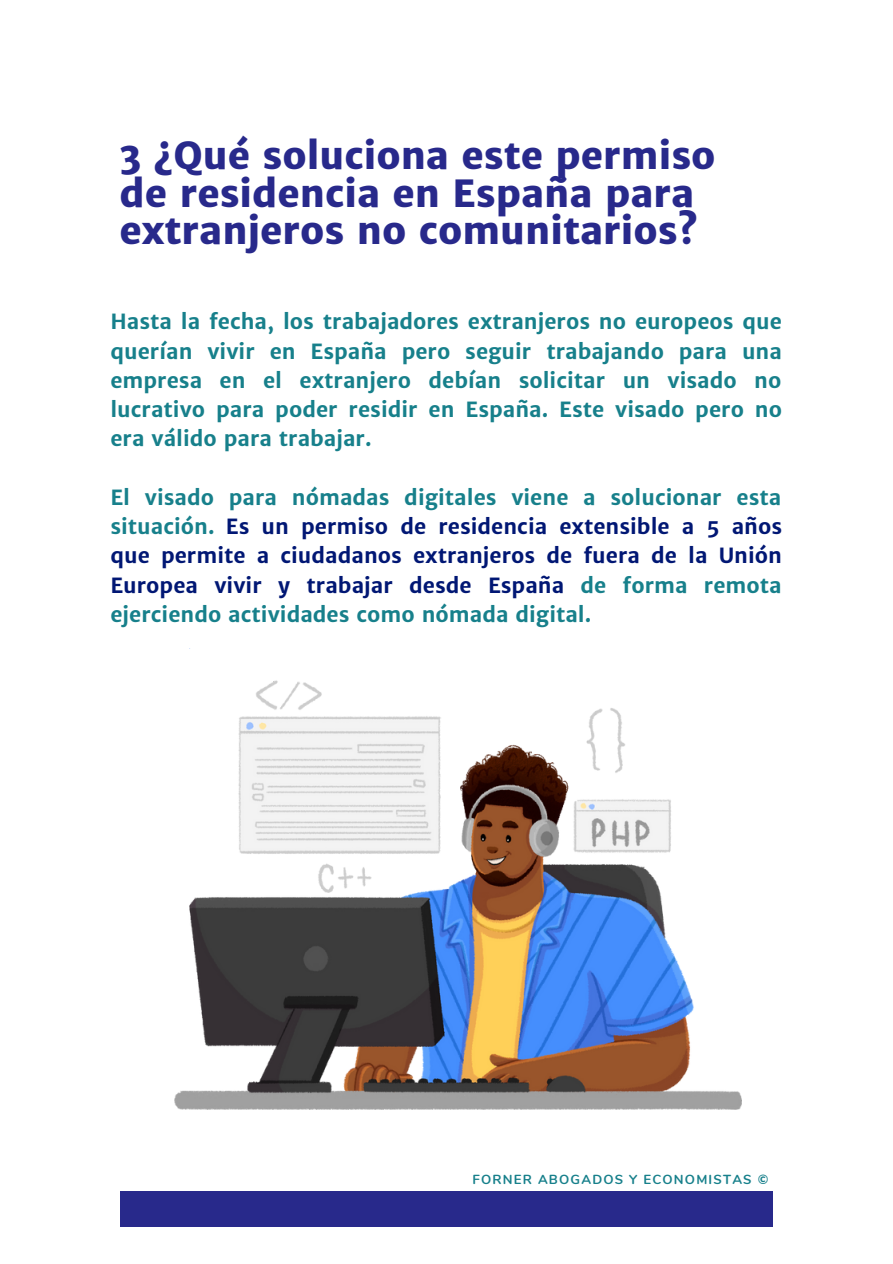
<style>
.page{position:relative;width:893px;height:1264px;background:#fff}
.page>*{position:absolute;margin:0;border:0;box-sizing:border-box;transform-origin:0 0}
.t1{font:800 37.5px/37.3px "Merriweather Sans";color:#28298b}
.t2{font:700 21px/29.2px "Merriweather Sans";color:#011774;text-align:justify}
.t3{font:700 21px/29.2px "Merriweather Sans";color:#17808b;text-align:justify}
.t4{font:700 13.05px "Nunito";letter-spacing:.09em;color:#17808b}
.s1{color:#17808b}
</style>
<div class="page">
<div style="left:120px;top:1190px;width:652px;height:36px;background:#28298b"></div>
<img style="left:174px;top:648px;width:567px;height:461px">
<h1 class="t1" style="left:120px;top:137px;width:597px">3 ¿Qué soluciona este permiso de residencia en España para extranjeros no comunitarios?</h1>
<p class="t3" style="left:110px;top:307px;width:673px">Hasta la fecha, los trabajadores extranjeros no europeos que querían vivir en España pero seguir trabajando para una empresa en el extranjero debían solicitar un visado no lucrativo para poder residir en España. Este visado pero no era válido para trabajar.</p>
<p class="t2" style="left:110px;top:483px;width:673px"><span class="s1">El visado para nómadas digitales viene a solucionar esta situación.</span> Es un permiso de residencia extensible a 5 años que permite a ciudadanos extranjeros de fuera de la Unión Europea vivir y trabajar desde España <span class="s1">de forma remota ejerciendo actividades como nómada digital.</span></p>
<p class="t4" style="left:472px;top:1170px;width:297px">FORNER ABOGADOS Y ECONOMISTAS ©</p>
</div>
